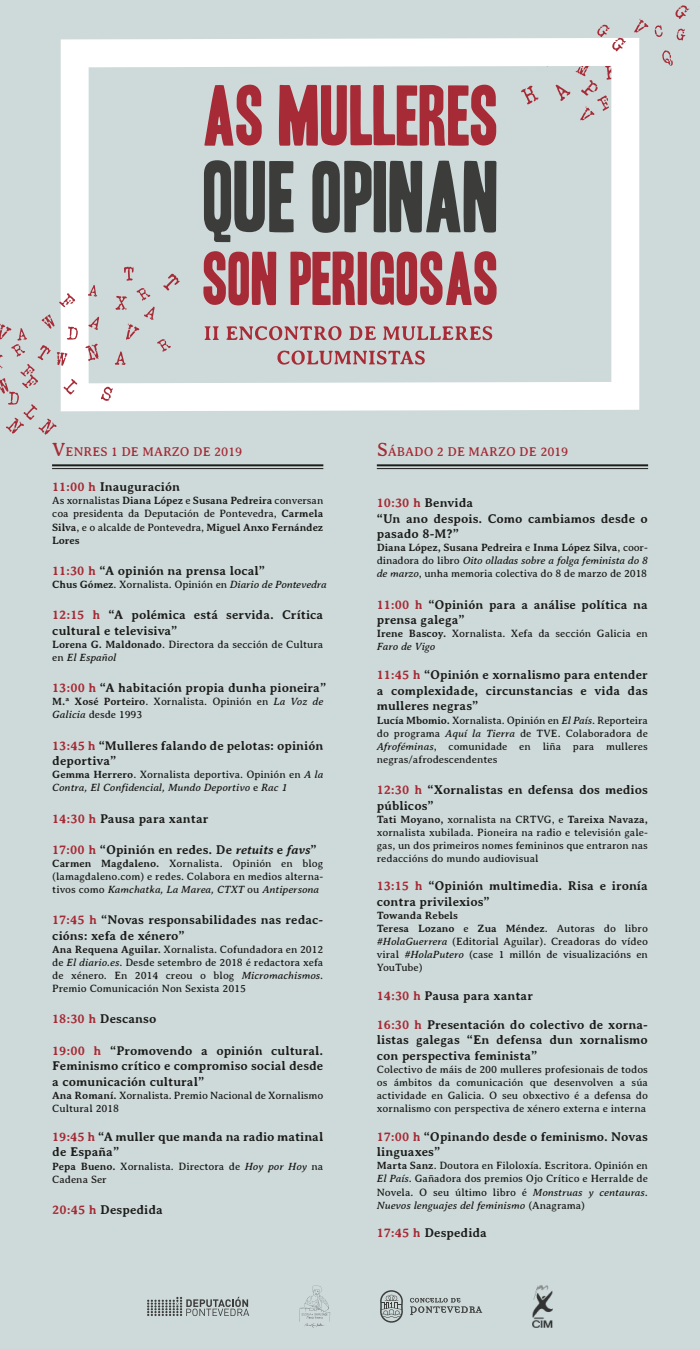
<style>
.page{position:relative;width:700px;height:1349px;background:#cedada}
.page>*{position:absolute;margin:0;border:0;box-sizing:border-box;transform-origin:0 0}
.t1{font:700 13px/15.6px "Averia Serif";color:#1d1d1b}
.t2{font:13px "Averia Serif";color:#a62b36}
.t3{font:10.9px/13px "Averia Serif";color:#1d1d1b;text-align:justify}
.t4{font:10.9px/13px "Averia Serif";color:#1e1e1c;text-align:justify}
.t5{font:italic 10.9px/13px "Averia Serif";color:#1d1d1b}
.s1{font-size:19.6px}
.s2{color:#a62b36}
.s3{font-weight:700}
.s4{font-style:italic}
.s5{font-weight:700;font-style:normal}
.s6{font-style:normal}
</style>
<div class="page">
<hr style="left:52px;top:464px;width:271px;height:2px;background:#1d1d1b">
<hr style="left:52px;top:468px;width:271px;height:1px;background:#1d1d1b">
<svg style="left:677px;top:29px;width:8px;height:12px"></svg>
<svg style="left:634px;top:19px;width:14px;height:14px"></svg>
<svg style="left:662px;top:50px;width:11px;height:16px"></svg>
<svg style="left:655px;top:25px;width:8px;height:12px"></svg>
<svg style="left:61px;top:38px;width:578px;height:373px"></svg>
<svg style="left:205px;top:326px;width:14px;height:14px"></svg>
<svg style="left:226px;top:326px;width:116px;height:14px"></svg>
<svg style="left:349px;top:326px;width:27px;height:14px"></svg>
<svg style="left:383px;top:326px;width:109px;height:14px"></svg>
<svg style="left:277px;top:351px;width:148px;height:14px"></svg>
<svg style="left:204px;top:85px;width:58px;height:61px"></svg>
<svg style="left:279px;top:85px;width:217px;height:61px"></svg>
<svg style="left:204px;top:160px;width:90px;height:82px"></svg>
<svg style="left:312px;top:160px;width:184px;height:73px"></svg>
<svg style="left:203px;top:251px;width:73px;height:54px"></svg>
<svg style="left:290px;top:251px;width:207px;height:54px"></svg>
<svg style="left:675px;top:5px;width:14px;height:14px"></svg>
<svg style="left:88px;top:285px;width:9px;height:12px"></svg>
<svg style="left:89px;top:317px;width:10px;height:13px"></svg>
<svg style="left:59px;top:293px;width:16px;height:14px"></svg>
<svg style="left:85px;top:344px;width:14px;height:17px"></svg>
<svg style="left:115px;top:267px;width:65px;height:98px"></svg>
<svg style="left:0;top:314px;width:78px;height:121px"></svg>
<svg style="left:101px;top:387px;width:12px;height:14px"></svg>
<svg style="left:521px;top:24px;width:105px;height:97px"></svg>
<hr style="left:377px;top:464px;width:271px;height:2px;background:#1d1d1b">
<hr style="left:377px;top:468px;width:271px;height:1px;background:#1d1d1b">
<svg style="left:410px;top:1298px;width:72px;height:17px"></svg>
<svg style="left:380px;top:1290px;width:23px;height:33px"></svg>
<svg style="left:147px;top:1297px;width:102px;height:19px"></svg>
<svg style="left:299px;top:1285px;width:31px;height:43px"></svg>
<img style="left:532px;top:1285px;width:21px;height:43px">
<p class="t2" style="left:52px;top:445px;width:191px"><span class="s1">V</span>ENRES 1 DE MARZO DE 2019</p>
<p class="t1" style="left:52px;top:479px;width:129px"><span class="s2">11:00 h</span> Inauguración</p>
<p class="t3" style="left:52px;top:494px;width:273px">As xornalistas <span class="s3">Diana López</span> e <span class="s3">Susana Pedreira</span> conversan coa presidenta da Deputación de Pontevedra, <span class="s3">Carmela Silva</span>, e o alcalde de Pontevedra, <span class="s3">Miguel Anxo Fernández Lores</span></p>
<p class="t1" style="left:52px;top:563px;width:214px"><span class="s2">11:30 h</span> “A opinión na prensa local”</p>
<p class="t3" style="left:52px;top:578px;width:276px"><span class="s3">Chus Gómez</span>. Xornalista. Opinión en <span class="s4">Diario de Pontevedra</span></p>
<p class="t1" style="left:52px;top:607px;width:273px"><span class="s2">12:15 h</span> “A polémica está servida. Crítica cultural e televisiva”</p>
<p class="t3" style="left:52px;top:638px;width:273px"><span class="s3">Lorena G. Maldonado</span>. Directora da sección de Cultura en <span class="s4">El Español</span></p>
<p class="t1" style="left:52px;top:680px;width:275px"><span class="s2">13:00 h</span> “A habitación propia dunha pioneira”</p>
<p class="t3" style="left:52px;top:695px;width:273px"><span class="s3">M.ª Xosé Porteiro</span>. Xornalista. Opinión en <span class="s4">La Voz de<br>Galicia</span> desde 1993</p>
<p class="t1" style="left:52px;top:738px;width:273px"><span class="s2">13:45 h</span> “Mulleres falando de pelotas: opinión deportiva”</p>
<p class="t5" style="left:52px;top:768px;width:273px"><span class="s5">Gemma Herrero</span><span class="s6">. Xornalista deportiva. Opinión en</span> A la<br>Contra, El Confidencial, Mundo Deportivo <span class="s6">e</span> Rac 1</p>
<p class="t1" style="left:52px;top:811px;width:158px"><span class="s2">14:30 h</span> Pausa para xantar</p>
<p class="t1" style="left:52px;top:842px;width:266px"><span class="s2">17:00 h</span> “Opinión en redes. De <span class="s4">retuits</span> e <span class="s4">favs</span>”</p>
<p class="t3" style="left:52px;top:857px;width:273px"><span class="s3">Carmen Magdaleno.</span> Xornalista. Opinión en blog (lamagdaleno.com) e redes. Colabora en medios alterna&shy;tivos como <span class="s4">Kamchatka, La Marea, CTXT</span> ou <span class="s4">Antipersona</span></p>
<p class="t1" style="left:52px;top:912px;width:273px"><span class="s2">17:45 h</span> “Novas responsabilidades nas redac&shy;cións: xefa de xénero”</p>
<p class="t3" style="left:52px;top:943px;width:273px"><span class="s3">Ana Requena Aguilar.</span> Xornalista. Cofundadora en 2012 de <span class="s4">El diario.es</span>. Desde setembro de 2018 é redactora xefa de xénero. En 2014 creou o blog <span class="s4">Micromachismos</span>.<br>Premio Comunicación Non Sexista 2015</p>
<p class="t1" style="left:52px;top:1011px;width:106px"><span class="s2">18:30 h</span> Descanso</p>
<p class="t1" style="left:52px;top:1043px;width:273px;text-align:justify"><span class="s2">19:00 h</span> “Promovendo a opinión cultural.<br>Feminismo crítico e compromiso social desde a comunicación cultural”</p>
<p class="t3" style="left:52px;top:1089px;width:273px"><span class="s3">Ana Romaní.</span> Xornalista. Premio Nacional de Xornalismo<br>Cultural 2018</p>
<p class="t1" style="left:52px;top:1129px;width:273px"><span class="s2">19:45 h</span> “A muller que manda na radio matinal de España”</p>
<p class="t3" style="left:52px;top:1159px;width:273px"><span class="s3">Pepa Bueno.</span> Xornalista. Directora de <span class="s4">Hoy por Hoy</span> na<br>Cadena Ser</p>
<p class="t1" style="left:52px;top:1202px;width:112px"><span class="s2">20:45 h</span> Despedida</p>
<p class="t2" style="left:377px;top:445px;width:193px"><span class="s1">S</span>ÁBADO 2 DE MARZO DE 2019</p>
<p class="t1" style="left:377px;top:495px;width:273px"><span class="s2">10:30 h</span> Benvida<br>“Un ano despois. Como cambiamos desde o pasado 8-M?”</p>
<p class="t3" style="left:377px;top:541px;width:273px"><span class="s3">Diana López, Susana Pedreira</span> e <span class="s3">Inma López Silva</span>, coor&shy;dinadora do libro <span class="s4">Oito olladas sobre a folga feminista do 8 de marzo</span>, unha memoria colectiva do 8 de marzo de 2018</p>
<p class="t1" style="left:377px;top:597px;width:273px"><span class="s2">11:00 h</span> “Opinión para a análise política na prensa galega”</p>
<p class="t3" style="left:377px;top:627px;width:273px"><span class="s3">Irene Bascoy.</span> Xornalista. Xefa da sección Galicia en<br><span class="s4">Faro de Vigo</span></p>
<p class="t1" style="left:377px;top:667px;width:273px;text-align:justify"><span class="s2">11:45 h</span> “Opinión e xornalismo para entender a complexidade, circunstancias e vida das mulleres negras”</p>
<p class="t3" style="left:377px;top:713px;width:273px"><span class="s3">Lucía Mbomio.</span> Xornalista. Opinión en <span class="s4">El País</span>. Reporteira do programa <span class="s4">Aquí la Tierra</span> de TVE. Colaboradora de <span class="s4">Afroféminas</span>, comunidade en liña para mulleres negras/afrodescendentes</p>
<p class="t1" style="left:377px;top:782px;width:273px"><span class="s2">12:30 h</span> “Xornalistas en defensa dos medios públicos”</p>
<p class="t4" style="left:377px;top:813px;width:273px"><span class="s3">Tati Moyano,</span> xornalista na CRTVG, e <span class="s3">Tareixa Navaza, </span>xornalista xubilada. Pioneira na radio e televisión gale&shy;gas, un dos primeiros nomes femininos que entraron nas redaccións do mundo audiovisual</p>
<p class="t1" style="left:377px;top:878px;width:273px"><span class="s2">13:15 h</span> “Opinión multimedia. Risa e ironía contra privilexios”</p>
<p class="t3" style="left:377px;top:909px;width:273px;text-align:left"><span class="s3">Towanda Rebels<br>Teresa Lozano</span> e <span class="s3">Zua Méndez</span>. Autoras do libro <span class="s4">#HolaGuerrera</span> (Editorial Aguilar). Creadoras do vídeo viral <span class="s4">#HolaPutero</span> (case 1 millón de visualizacións en YouTube)</p>
<p class="t1" style="left:377px;top:988px;width:158px"><span class="s2">14:30 h</span> Pausa para xantar</p>
<p class="t1" style="left:377px;top:1017px;width:273px;text-align:justify"><span class="s2">16:30 h</span> Presentación do colectivo de xorna&shy;listas galegas “En defensa dun xornalismo con perspectiva feminista”</p>
<p class="t3" style="left:377px;top:1063px;width:273px">Colectivo de máis de 200 mulleres profesionais de todos os ámbitos da comunicación que desenvolven a súa actividade en Galicia. O seu obxectivo é a defensa do xornalismo con perspectiva de xénero externa e interna</p>
<p class="t1" style="left:377px;top:1129px;width:273px"><span class="s2">17:00 h</span> “Opinando desde o feminismo. Novas linguaxes”</p>
<p class="t3" style="left:377px;top:1159px;width:273px"><span class="s3">Marta Sanz</span>. Doutora en Filoloxía. Escritora. Opinión en <span class="s4">El País</span>. Gañadora dos premios Ojo Crítico e Herralde de Novela. O seu último libro é <span class="s4">Monstruas y centauras.<br>Nuevos lenguajes del feminismo</span> (Anagrama)</p>
<p class="t1" style="left:377px;top:1225px;width:112px"><span class="s2">17:45 h</span> Despedida</p>
</div>
